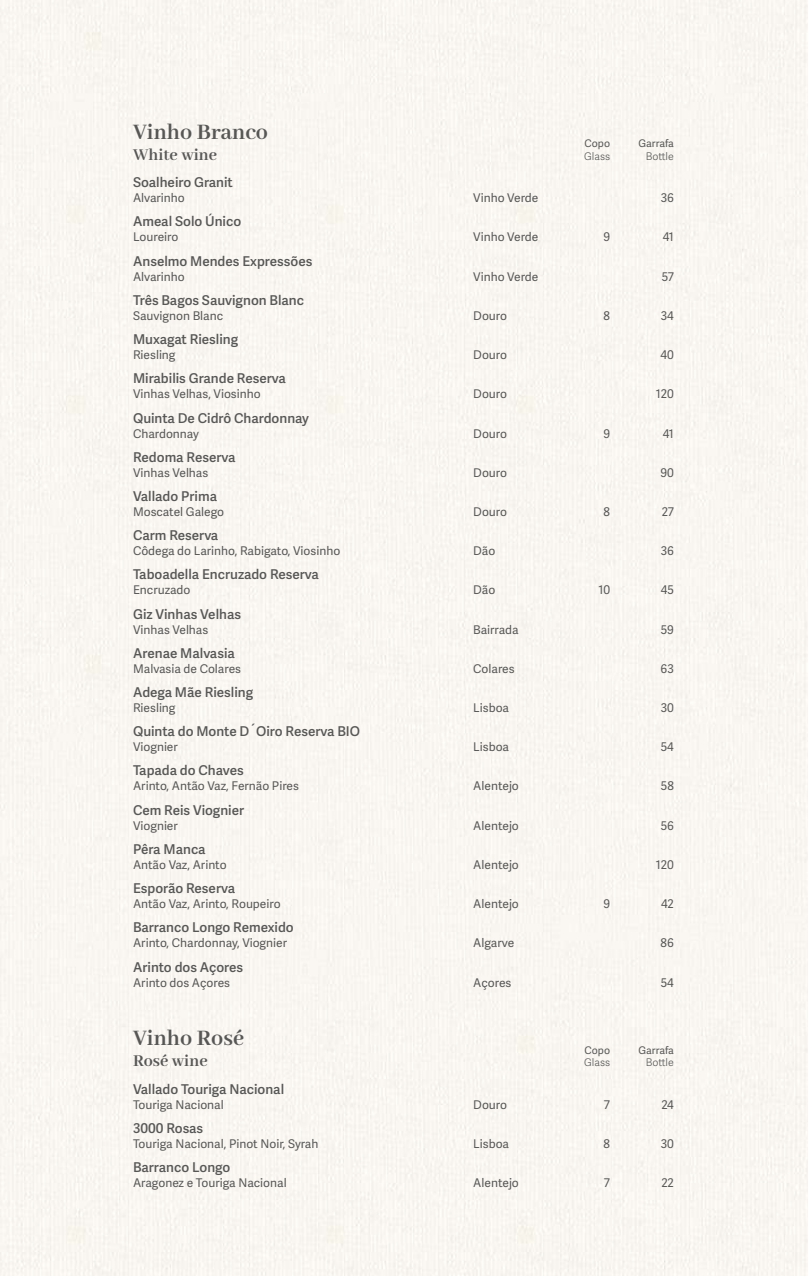
<style>
.page{position:relative;width:808px;height:1276px;background:#fff}
.page>*{position:absolute;margin:0;border:0;box-sizing:border-box;transform-origin:0 0}
.t1{font:700 24px "Abhaya Libre";color:#575756}
.t2{font:700 18px "Abhaya Libre";color:#575756}
.t3{font:600 13.5px "Adelle Sans Devanagari";color:#575756}
.t4{font:12px "Adelle Sans Devanagari";color:#575756}
.t5{font:10.5px "Adelle Sans Devanagari";color:#575756}
.t6{font:300 10.5px "Adelle Sans Devanagari";color:#575756}
</style>
<div class="page">
<h1 class="t1" style="left:133px;top:118px;width:137px">Vinho Branco</h1>
<h2 class="t2" style="left:133px;top:144px;width:85px">White wine</h2>
<p class="t5" style="left:585px;top:135px;width:27px">Copo</p>
<p class="t6" style="left:584px;top:148px;width:27px">Glass</p>
<p class="t5" style="left:638px;top:135px;width:37px">Garrafa</p>
<p class="t6" style="left:646px;top:148px;width:30px">Bottle</p>
<p class="t3" style="left:133px;top:175px;width:101px">Soalheiro Granit</p>
<p class="t4" style="left:133px;top:189px;width:53px">Alvarinho</p>
<p class="t4" style="left:473px;top:189px;width:67px">Vinho Verde</p>
<p class="t4" style="left:661px;top:189px;width:15px">36</p>
<p class="t3" style="left:133px;top:214px;width:110px">Ameal Solo Único</p>
<p class="t4" style="left:133px;top:228px;width:47px">Loureiro</p>
<p class="t4" style="left:473px;top:228px;width:67px">Vinho Verde</p>
<p class="t4" style="left:603px;top:228px;width:8px">9</p>
<p class="t4" style="left:663px;top:228px;width:13px">41</p>
<p class="t3" style="left:133px;top:253px;width:181px">Anselmo Mendes Expressões</p>
<p class="t4" style="left:133px;top:267px;width:53px">Alvarinho</p>
<p class="t4" style="left:473px;top:267px;width:67px">Vinho Verde</p>
<p class="t4" style="left:662px;top:267px;width:14px">57</p>
<p class="t3" style="left:133px;top:292px;width:173px">Três Bagos Sauvignon Blanc</p>
<p class="t4" style="left:133px;top:307px;width:92px">Sauvignon Blanc</p>
<p class="t4" style="left:473px;top:307px;width:35px">Douro</p>
<p class="t4" style="left:604px;top:307px;width:8px">8</p>
<p class="t4" style="left:661px;top:307px;width:15px">34</p>
<p class="t3" style="left:133px;top:331px;width:107px">Muxagat Riesling</p>
<p class="t4" style="left:133px;top:346px;width:44px">Riesling</p>
<p class="t4" style="left:473px;top:346px;width:35px">Douro</p>
<p class="t4" style="left:660px;top:346px;width:15px">40</p>
<p class="t3" style="left:133px;top:371px;width:154px">Mirabilis Grande Reserva</p>
<p class="t4" style="left:133px;top:385px;width:129px">Vinhas Velhas, Viosinho</p>
<p class="t4" style="left:473px;top:385px;width:35px">Douro</p>
<p class="t4" style="left:656px;top:385px;width:19px">120</p>
<p class="t3" style="left:133px;top:410px;width:177px">Quinta De Cidrô Chardonnay</p>
<p class="t4" style="left:133px;top:424px;width:67px">Chardonnay</p>
<p class="t4" style="left:473px;top:424px;width:35px">Douro</p>
<p class="t4" style="left:603px;top:424px;width:8px">9</p>
<p class="t4" style="left:663px;top:424px;width:13px">41</p>
<p class="t3" style="left:133px;top:449px;width:104px">Redoma Reserva</p>
<p class="t4" style="left:133px;top:463px;width:77px">Vinhas Velhas</p>
<p class="t4" style="left:473px;top:463px;width:35px">Douro</p>
<p class="t4" style="left:660px;top:463px;width:15px">90</p>
<p class="t3" style="left:133px;top:488px;width:86px">Vallado Prima</p>
<p class="t4" style="left:133px;top:503px;width:93px">Moscatel Galego</p>
<p class="t4" style="left:473px;top:503px;width:35px">Douro</p>
<p class="t4" style="left:604px;top:503px;width:8px">8</p>
<p class="t4" style="left:662px;top:503px;width:13px">27</p>
<p class="t3" style="left:133px;top:527px;width:87px">Carm Reserva</p>
<p class="t4" style="left:133px;top:542px;width:209px">Côdega do Larinho, Rabigato, Viosinho</p>
<p class="t4" style="left:473px;top:542px;width:24px">Dão</p>
<p class="t4" style="left:661px;top:542px;width:15px">36</p>
<p class="t3" style="left:133px;top:567px;width:187px">Taboadella Encruzado Reserva</p>
<p class="t4" style="left:133px;top:581px;width:59px">Encruzado</p>
<p class="t4" style="left:473px;top:581px;width:24px">Dão</p>
<p class="t4" style="left:598px;top:581px;width:13px">10</p>
<p class="t4" style="left:661px;top:581px;width:15px">45</p>
<p class="t3" style="left:133px;top:606px;width:109px">Giz Vinhas Velhas</p>
<p class="t4" style="left:133px;top:620px;width:77px">Vinhas Velhas</p>
<p class="t4" style="left:473px;top:620px;width:47px">Bairrada</p>
<p class="t4" style="left:661px;top:620px;width:15px">59</p>
<p class="t3" style="left:133px;top:645px;width:103px">Arenae Malvasia</p>
<p class="t4" style="left:133px;top:660px;width:109px">Malvasia de Colares</p>
<p class="t4" style="left:473px;top:660px;width:43px">Colares</p>
<p class="t4" style="left:661px;top:660px;width:15px">63</p>
<p class="t3" style="left:133px;top:684px;width:122px">Adega Mãe Riesling</p>
<p class="t4" style="left:133px;top:699px;width:44px">Riesling</p>
<p class="t4" style="left:473px;top:699px;width:37px">Lisboa</p>
<p class="t4" style="left:661px;top:699px;width:15px">30</p>
<p class="t3" style="left:133px;top:723px;width:228px">Quinta do Monte D´Oiro Reserva BIO</p>
<p class="t4" style="left:133px;top:738px;width:46px">Viognier</p>
<p class="t4" style="left:473px;top:738px;width:37px">Lisboa</p>
<p class="t4" style="left:661px;top:738px;width:15px">54</p>
<p class="t3" style="left:133px;top:763px;width:112px">Tapada do Chaves</p>
<p class="t4" style="left:133px;top:777px;width:167px">Arinto, Antão Vaz, Fernão Pires</p>
<p class="t4" style="left:473px;top:777px;width:47px">Alentejo</p>
<p class="t4" style="left:661px;top:777px;width:14px">58</p>
<p class="t3" style="left:133px;top:802px;width:113px">Cem Reis Viognier</p>
<p class="t4" style="left:133px;top:816px;width:46px">Viognier</p>
<p class="t4" style="left:473px;top:816px;width:47px">Alentejo</p>
<p class="t4" style="left:661px;top:816px;width:15px">56</p>
<p class="t3" style="left:133px;top:841px;width:74px">Pêra Manca</p>
<p class="t4" style="left:133px;top:856px;width:95px">Antão Vaz, Arinto</p>
<p class="t4" style="left:473px;top:856px;width:47px">Alentejo</p>
<p class="t4" style="left:656px;top:856px;width:19px">120</p>
<p class="t3" style="left:133px;top:880px;width:104px">Esporão Reserva</p>
<p class="t4" style="left:133px;top:895px;width:149px">Antão Vaz, Arinto, Roupeiro</p>
<p class="t4" style="left:473px;top:895px;width:47px">Alentejo</p>
<p class="t4" style="left:603px;top:895px;width:8px">9</p>
<p class="t4" style="left:661px;top:895px;width:14px">42</p>
<p class="t3" style="left:133px;top:919px;width:162px">Barranco Longo Remexido</p>
<p class="t4" style="left:133px;top:934px;width:156px">Arinto, Chardonnay, Viognier</p>
<p class="t4" style="left:473px;top:934px;width:43px">Algarve</p>
<p class="t4" style="left:661px;top:934px;width:15px">86</p>
<p class="t3" style="left:133px;top:959px;width:112px">Arinto dos Açores</p>
<p class="t4" style="left:133px;top:973px;width:98px">Arinto dos Açores</p>
<p class="t4" style="left:473px;top:973px;width:40px">Açores</p>
<p class="t4" style="left:661px;top:973px;width:15px">54</p>
<h1 class="t1" style="left:133px;top:1025px;width:113px">Vinho Rosé</h1>
<h2 class="t2" style="left:133px;top:1051px;width:76px">Rosé wine</h2>
<p class="t5" style="left:585px;top:1042px;width:27px">Copo</p>
<p class="t6" style="left:584px;top:1055px;width:27px">Glass</p>
<p class="t5" style="left:638px;top:1042px;width:37px">Garrafa</p>
<p class="t6" style="left:646px;top:1055px;width:30px">Bottle</p>
<p class="t3" style="left:133px;top:1081px;width:153px">Vallado Touriga Nacional</p>
<p class="t4" style="left:133px;top:1095px;width:92px">Touriga Nacional</p>
<p class="t4" style="left:473px;top:1095px;width:35px">Douro</p>
<p class="t4" style="left:604px;top:1095px;width:8px">7</p>
<p class="t4" style="left:661px;top:1095px;width:14px">24</p>
<p class="t3" style="left:133px;top:1120px;width:72px">3000 Rosas</p>
<p class="t4" style="left:133px;top:1135px;width:187px">Touriga Nacional, Pinot Noir, Syrah</p>
<p class="t4" style="left:473px;top:1135px;width:37px">Lisboa</p>
<p class="t4" style="left:604px;top:1135px;width:8px">8</p>
<p class="t4" style="left:661px;top:1135px;width:15px">30</p>
<p class="t3" style="left:133px;top:1159px;width:99px">Barranco Longo</p>
<p class="t4" style="left:133px;top:1174px;width:155px">Aragonez e Touriga Nacional</p>
<p class="t4" style="left:473px;top:1174px;width:47px">Alentejo</p>
<p class="t4" style="left:604px;top:1174px;width:8px">7</p>
<p class="t4" style="left:661px;top:1174px;width:14px">22</p>
</div>
